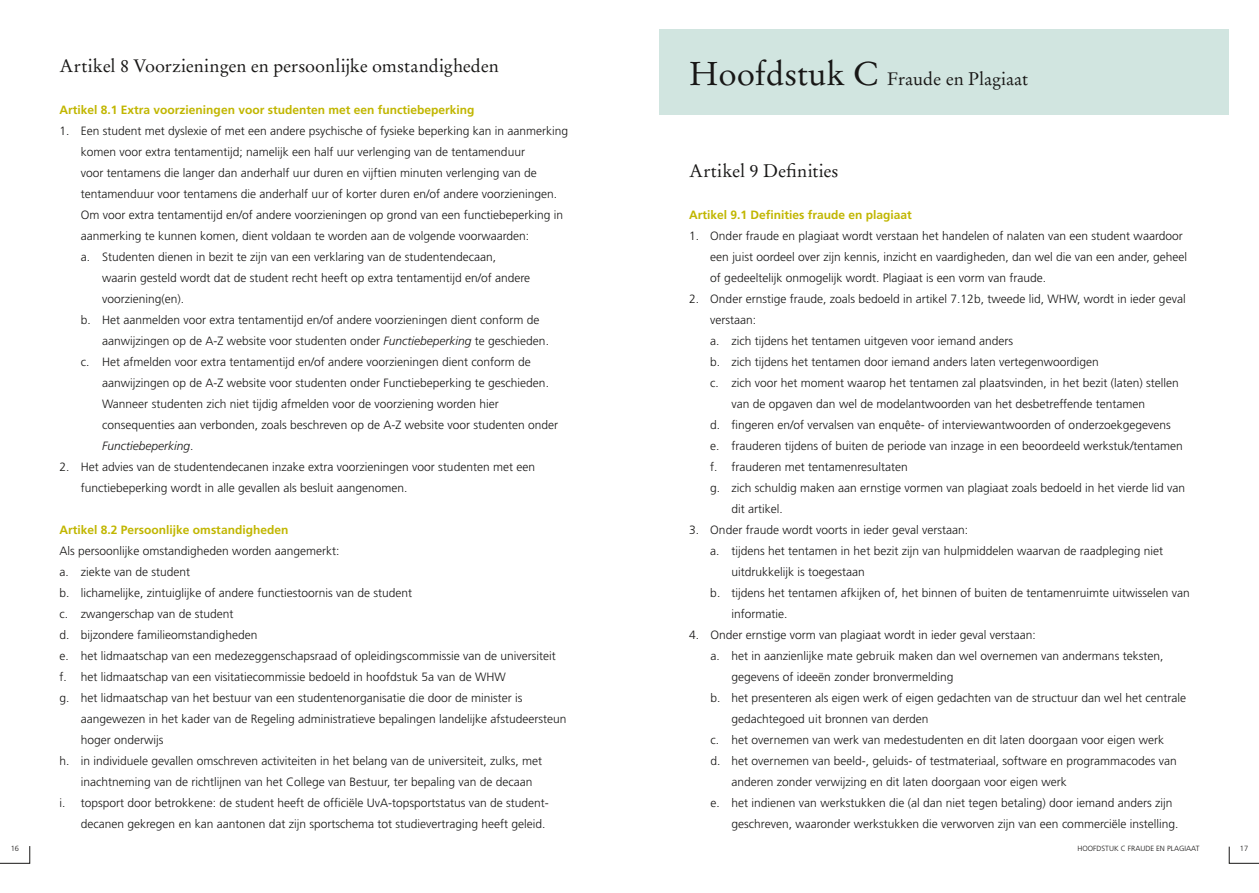
<style>
.page{position:relative;width:1259px;height:893px;background:#fff}
.page>*{position:absolute;margin:0;border:0;box-sizing:border-box;transform-origin:0 0}
.t1{font:18px "Stempel Garamond LT";color:#181716}
.t2{font:18px "Stempel Garamond";color:#181716}
.t3{font:300 12px/21px "Frutiger LT";color:#181716}
.t4{font:700 12px "Frutiger LT";color:#c1b600}
.t5{font:italic 300 12px "Frutiger LT";color:#181716}
.t6{font:300 7.5px "Frutiger LT";color:#181716}
.s1{font-style:italic}
.s2{font-style:normal}
.s3{font-size:33px}
</style>
<div class="page">
<svg style="left:0;top:846px;width:30px;height:18px"></svg>
<svg style="left:1228px;top:846px;width:31px;height:18px"></svg>
<div style="left:659px;top:30px;width:570px;height:85px;background:#d1e5e0"></div>
<h1 class="t1" style="left:60px;top:55px;width:441px">Artikel 8 Voorzieningen en persoonlijke omstandigheden</h1>
<p class="t4" style="left:60px;top:103px;width:416px">Artikel 8.1 Extra voorzieningen voor studenten met een functiebeperking</p>
<p class="t3" style="left:60px;top:121px;width:510px">1. Een student met dyslexie of met een andere psychische of fysieke beperking kan in aanmerking</p>
<p class="t3" style="left:81px;top:142px;width:446px">komen voor extra tentamentijd; namelijk een half uur verlenging van de tentamenduur</p>
<p class="t3" style="left:81px;top:163px;width:457px">voor tentamens die langer dan anderhalf uur duren en vijftien minuten verlenging van de</p>
<p class="t3" style="left:81px;top:184px;width:478px">tentamenduur voor tentamens die anderhalf uur of korter duren en/of andere voorzieningen.</p>
<p class="t3" style="left:81px;top:205px;width:484px">Om voor extra tentamentijd en/of andere voorzieningen op grond van een functiebeperking in</p>
<p class="t3" style="left:81px;top:226px;width:450px">aanmerking te kunnen komen, dient voldaan te worden aan de volgende voorwaarden:</p>
<p class="t3" style="left:81px;top:247px;width:417px">a. Studenten dienen in bezit te zijn van een verklaring van de studentendecaan,</p>
<p class="t3" style="left:102px;top:268px;width:430px">waarin gesteld wordt dat de student recht heeft op extra tentamentijd en/of andere</p>
<p class="t3" style="left:102px;top:289px;width:84px">voorziening(en).</p>
<p class="t3" style="left:81px;top:310px;width:460px">b. Het aanmelden voor extra tentamentijd en/of andere voorzieningen dient conform de</p>
<p class="t3" style="left:102px;top:331px;width:448px">aanwijzingen op de A-Z website voor studenten onder <span class="s1">Functiebeperking</span> te geschieden.</p>
<p class="t3" style="left:81px;top:352px;width:451px">c. Het afmelden voor extra tentamentijd en/of andere voorzieningen dient conform de</p>
<p class="t3" style="left:102px;top:373px;width:448px">aanwijzingen op de A-Z website voor studenten onder Functiebeperking te geschieden.</p>
<p class="t3" style="left:102px;top:394px;width:398px">Wanneer studenten zich niet tijdig afmelden voor de voorziening worden hier</p>
<p class="t3" style="left:102px;top:415px;width:457px">consequenties aan verbonden, zoals beschreven op de A-Z website voor studenten onder</p>
<p class="t5" style="left:102px;top:439px;width:93px">Functiebeperking<span class="s2">.</span></p>
<p class="t3" style="left:81px;top:457px;width:456px;text-indent:-21px">2. Het advies van de studentendecanen inzake extra voorzieningen voor studenten met een functiebeperking wordt in alle gevallen als besluit aangenomen.</p>
<p class="t4" style="left:60px;top:523px;width:230px">Artikel 8.2 Persoonlijke omstandigheden</p>
<p class="t3" style="left:60px;top:541px;width:497px">Als persoonlijke omstandigheden worden aangemerkt:<br>a. ziekte van de student<br>b. lichamelijke, zintuiglijke of andere functiestoornis van de student<br>c. zwangerschap van de student<br>d. bijzondere familieomstandigheden<br>e. het lidmaatschap van een medezeggenschapsraad of opleidingscommissie van de universiteit f. het lidmaatschap van een visitatiecommissie bedoeld in hoofdstuk 5a van de WHW<br>g. het lidmaatschap van het bestuur van een studentenorganisatie die door de minister is</p>
<p class="t3" style="left:81px;top:709px;width:487px">aangewezen in het kader van de Regeling administratieve bepalingen landelijke afstudeersteun</p>
<p class="t3" style="left:81px;top:730px;width:84px">hoger onderwijs</p>
<p class="t3" style="left:60px;top:751px;width:484px">h. in individuele gevallen omschreven activiteiten in het belang van de universiteit, zulks, met</p>
<p class="t3" style="left:81px;top:772px;width:453px">inachtneming van de richtlijnen van het College van Bestuur, ter bepaling van de decaan</p>
<p class="t3" style="left:60px;top:793px;width:491px">i. topsport door betrokkene: de student heeft de officiële UvA-topsportstatus van de student-</p>
<p class="t3" style="left:81px;top:814px;width:466px">decanen gekregen en kan aantonen dat zijn sportschema tot studievertraging heeft geleid.</p>
<h1 class="t2" style="left:689px;top:68px;width:341px"><span class="s3">Hoofdstuk C</span> Fraude en Plagiaat</h1>
<h1 class="t1" style="left:689px;top:160px;width:151px">Artikel 9 Definities</h1>
<p class="t4" style="left:689px;top:208px;width:224px">Artikel 9.1 Definities fraude en plagiaat</p>
<p class="t3" style="left:710px;top:226px;width:478px;text-indent:-21px">1. Onder fraude en plagiaat wordt verstaan het handelen of nalaten van een student waardoor een juist oordeel over zijn kennis, inzicht en vaardigheden, dan wel die van een ander, geheel of gedeeltelijk onmogelijk wordt. Plagiaat is een vorm van fraude.</p>
<p class="t3" style="left:689px;top:289px;width:498px">2. Onder ernstige fraude, zoals bedoeld in artikel 7.12b, tweede lid, WHW, wordt in ieder geval</p>
<p class="t3" style="left:710px;top:310px;width:47px">verstaan:</p>
<p class="t3" style="left:710px;top:331px;width:304px">a. zich tijdens het tentamen uitgeven voor iemand anders</p>
<p class="t3" style="left:710px;top:352px;width:390px">b. zich tijdens het tentamen door iemand anders laten vertegenwoordigen</p>
<p class="t3" style="left:710px;top:373px;width:470px">c. zich voor het moment waarop het tentamen zal plaatsvinden, in het bezit (laten) stellen</p>
<p class="t3" style="left:731px;top:394px;width:415px">van de opgaven dan wel de modelantwoorden van het desbetreffende tentamen</p>
<p class="t3" style="left:710px;top:415px;width:462px">d. fingeren en/of vervalsen van enquête- of interviewantwoorden of onderzoekgegevens</p>
<p class="t3" style="left:710px;top:436px;width:474px">e. frauderen tijdens of buiten de periode van inzage in een beoordeeld werkstuk/tentamen</p>
<p class="t3" style="left:710px;top:457px;width:199px">f. frauderen met tentamenresultaten</p>
<p class="t3" style="left:710px;top:478px;width:476px">g. zich schuldig maken aan ernstige vormen van plagiaat zoals bedoeld in het vierde lid van</p>
<p class="t3" style="left:731px;top:499px;width:53px">dit artikel.</p>
<p class="t3" style="left:689px;top:520px;width:281px">3. Onder fraude wordt voorts in ieder geval verstaan:</p>
<p class="t3" style="left:710px;top:541px;width:454px">a. tijdens het tentamen in het bezit zijn van hulpmiddelen waarvan de raadpleging niet</p>
<p class="t3" style="left:731px;top:562px;width:135px">uitdrukkelijk is toegestaan</p>
<p class="t3" style="left:710px;top:583px;width:481px">b. tijdens het tentamen afkijken of, het binnen of buiten de tentamenruimte uitwisselen van</p>
<p class="t3" style="left:731px;top:604px;width:57px">informatie.</p>
<p class="t3" style="left:689px;top:625px;width:348px">4. Onder ernstige vorm van plagiaat wordt in ieder geval verstaan:</p>
<p class="t3" style="left:710px;top:646px;width:454px">a. het in aanzienlijke mate gebruik maken dan wel overnemen van andermans teksten,</p>
<p class="t3" style="left:731px;top:667px;width:223px">gegevens of ideeën zonder bronvermelding</p>
<p class="t3" style="left:710px;top:688px;width:477px">b. het presenteren als eigen werk of eigen gedachten van de structuur dan wel het centrale</p>
<p class="t3" style="left:731px;top:709px;width:198px">gedachtegoed uit bronnen van derden</p>
<p class="t3" style="left:710px;top:730px;width:455px">c. het overnemen van werk van medestudenten en dit laten doorgaan voor eigen werk</p>
<p class="t3" style="left:710px;top:751px;width:468px">d. het overnemen van beeld-, geluids- of testmateriaal, software en programmacodes van</p>
<p class="t3" style="left:731px;top:772px;width:337px">anderen zonder verwijzing en dit laten doorgaan voor eigen werk</p>
<p class="t3" style="left:710px;top:793px;width:464px">e. het indienen van werkstukken die (al dan niet tegen betaling) door iemand anders zijn</p>
<p class="t3" style="left:731px;top:814px;width:448px">geschreven, waaronder werkstukken die verworven zijn van een commerciële instelling.</p>
<p class="t6" style="left:11px;top:844px;width:10px">16</p>
<p class="t6" style="left:1077px;top:844px;width:122px">H oofdstuk C Fraude en Plagiaat</p>
<p class="t6" style="left:1240px;top:844px;width:10px">17</p>
</div>
